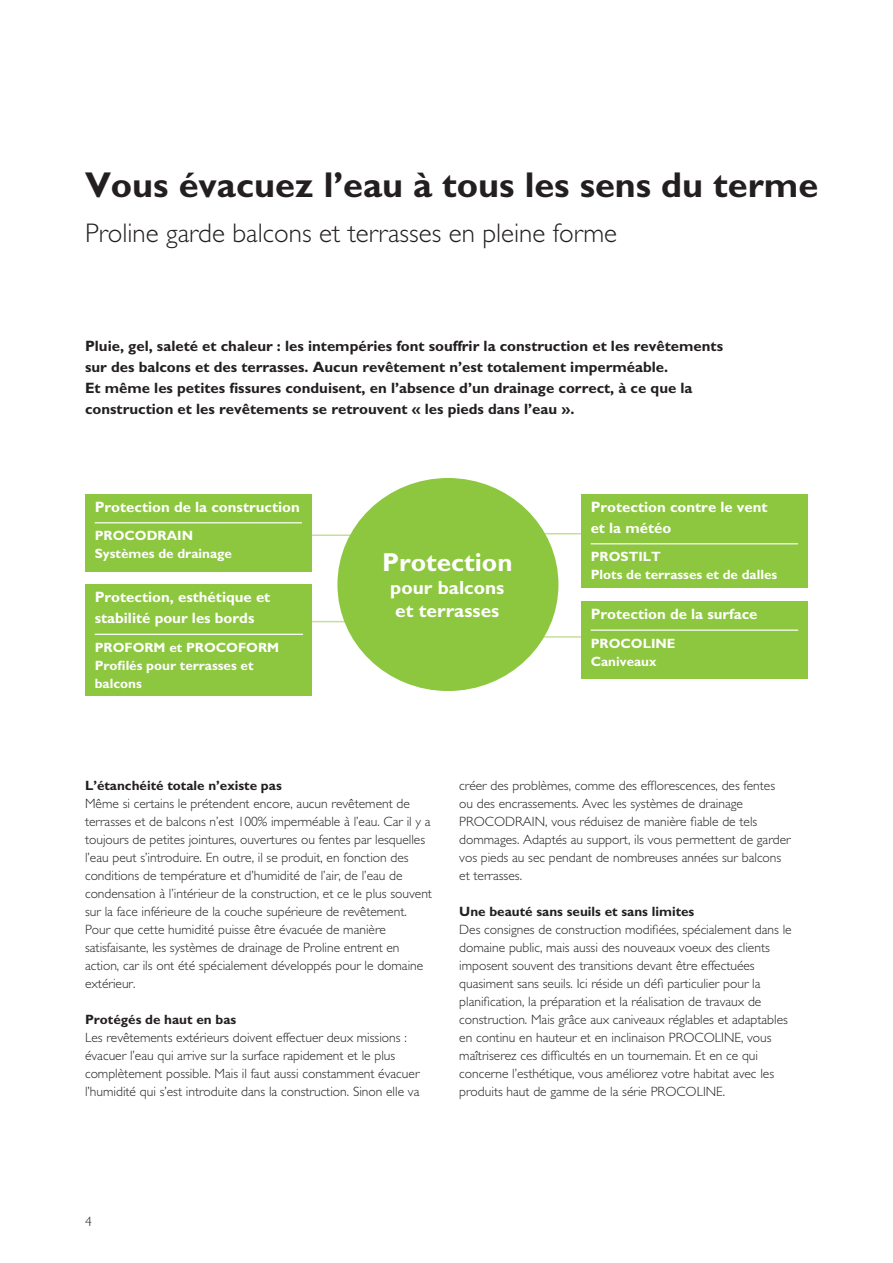
<style>
.page{position:relative;width:893px;height:1263px;background:#fff}
.page>*{position:absolute;margin:0;border:0;box-sizing:border-box;transform-origin:0 0}
.t1{font:700 36px "Gill Sans";color:#231f20}
.t2{font:300 27px "Gill Sans";color:#231f20}
.t3{font:700 26.1px "Gill Sans";color:#fff}
.t4{font:700 19.05px/23px "Gill Sans";color:#fff}
.t5{font:700 15px/21px "Gill Sans";color:#231f20}
.t6{font:700 15px/21px "Gill Sans";color:#fff}
.t7{font:300 13.5px/18px "Gill Sans";color:#231f20}
.t8{font:700 13.5px/18px "Gill Sans";color:#fff}
.t9{font:700 13.5px "Gill Sans";color:#231f20}
</style>
<div class="page">
<hr style="left:215px;top:534px;width:231px;height:2px;background:#c5df9b">
<hr style="left:215px;top:621px;width:231px;height:1px;background:#c5df9b">
<hr style="left:427px;top:533px;width:312px;height:1px;background:#c5df9b">
<hr style="left:427px;top:636px;width:312px;height:2px;background:#c5df9b">
<div style="left:337px;top:478px;width:221px;height:213px;background:#8dc73f;border-radius:50%"></div>
<div style="left:85px;top:494px;width:227px;height:78px;background:#8dc73f"></div>
<hr style="left:95px;top:522px;width:207px;height:1px;background:#fff">
<div style="left:581px;top:494px;width:227px;height:94px;background:#8dc73f"></div>
<hr style="left:591px;top:543px;width:207px;height:1px;background:#fff">
<div style="left:85px;top:584px;width:227px;height:112px;background:#8dc73f"></div>
<hr style="left:95px;top:634px;width:208px;height:1px;background:#fff">
<div style="left:581px;top:601px;width:227px;height:78px;background:#8dc73f"></div>
<hr style="left:591px;top:629px;width:207px;height:2px;background:#fff">
<h1 class="t1" style="left:85px;top:164px;width:735px">Vous évacuez l’eau à tous les sens du terme</h1>
<h2 class="t2" style="left:85px;top:217px;width:534px">Proline garde balcons et terrasses en pleine forme</h2>
<p class="t5" style="left:85px;top:336px;width:639px">Pluie, gel, saleté et chaleur : les intempéries font souffrir la construction et les revêtements sur des balcons et des terrasses. Aucun revêtement n’est totalement imperméable.<br>Et même les petites fissures conduisent, en l’absence d’un drainage correct, à ce que la construction et les revêtements se retrouvent « les pieds dans l’eau ».</p>
<p class="t6" style="left:95px;top:496px;width:207px">Protection de la construction</p>
<p class="t8" style="left:95px;top:527px;width:139px">PROCODRAIN<br>Systèmes de drainage</p>
<p class="t6" style="left:95px;top:586px;width:177px">Protection, esthétique et stabilité pour les bords</p>
<p class="t8" style="left:95px;top:638px;width:186px">PROFORM et PROCOFORM<br>Profilés pour terrasses et balcons</p>
<h3 class="t3" style="left:382px;top:547px;width:132px">Protection</h3>
<h3 class="t4" style="left:390px;top:576px;width:116px">pour balcons et terrasses</h3>
<p class="t6" style="left:591px;top:496px;width:179px">Protection contre le vent et la météo</p>
<p class="t8" style="left:591px;top:548px;width:188px">PROSTILT<br>Plots de terrasses et de dalles</p>
<p class="t6" style="left:591px;top:603px;width:168px">Protection de la surface</p>
<p class="t8" style="left:591px;top:634px;width:86px">PROCOLINE<br>Caniveaux</p>
<p class="t9" style="left:85px;top:778px;width:198px">L’étanchéité totale n’existe pas</p>
<p class="t7" style="left:85px;top:795px;width:348px">Même si certains le prétendent encore, aucun revêtement de terrasses et de balcons n’est 100% imperméable à l’eau. Car il y a toujours de petites jointures, ouvertures ou fentes par lesquelles l’eau peut s’introduire. En outre, il se produit, en fonction des conditions de température et d’humidité de l’air, de l’eau de condensation à l’intérieur de la construction, et ce le plus souvent sur la face inférieure de la couche supérieure de revêtement.<br>Pour que cette humidité puisse être évacuée de manière satisfaisante, les systèmes de drainage de Proline entrent en action, car ils ont été spécialement développés pour le domaine extérieur.</p>
<p class="t9" style="left:85px;top:1012px;width:153px">Protégés de haut en bas</p>
<p class="t7" style="left:85px;top:1029px;width:336px">Les revêtements extérieurs doivent effectuer deux missions : évacuer l’eau qui arrive sur la surface rapidement et le plus complètement possible. Mais il faut aussi constamment évacuer l’humidité qui s’est introduite dans la construction. Sinon elle va</p>
<p class="t7" style="left:459px;top:777px;width:333px">créer des problèmes, comme des efflorescences, des fentes ou des encrassements. Avec les systèmes de drainage PROCODRAIN, vous réduisez de manière fiable de tels dommages. Adaptés au support, ils vous permettent de garder vos pieds au sec pendant de nombreuses années sur balcons et terrasses.</p>
<p class="t9" style="left:459px;top:904px;width:237px">Une beauté sans seuils et sans limites</p>
<p class="t7" style="left:459px;top:921px;width:334px">Des consignes de construction modifiées, spécialement dans le domaine public, mais aussi des nouveaux voeux des clients imposent souvent des transitions devant être effectuées quasiment sans seuils. Ici réside un défi particulier pour la planification, la préparation et la réalisation de travaux de construction. Mais grâce aux caniveaux réglables et adaptables en continu en hauteur et en inclinaison PROCOLINE, vous maîtriserez ces difficultés en un tournemain. Et en ce qui concerne l’esthétique, vous améliorez votre habitat avec les produits haut de gamme de la série PROCOLINE.</p>
<p class="t7" style="left:85px;top:1213px;width:8px">4</p>
</div>
